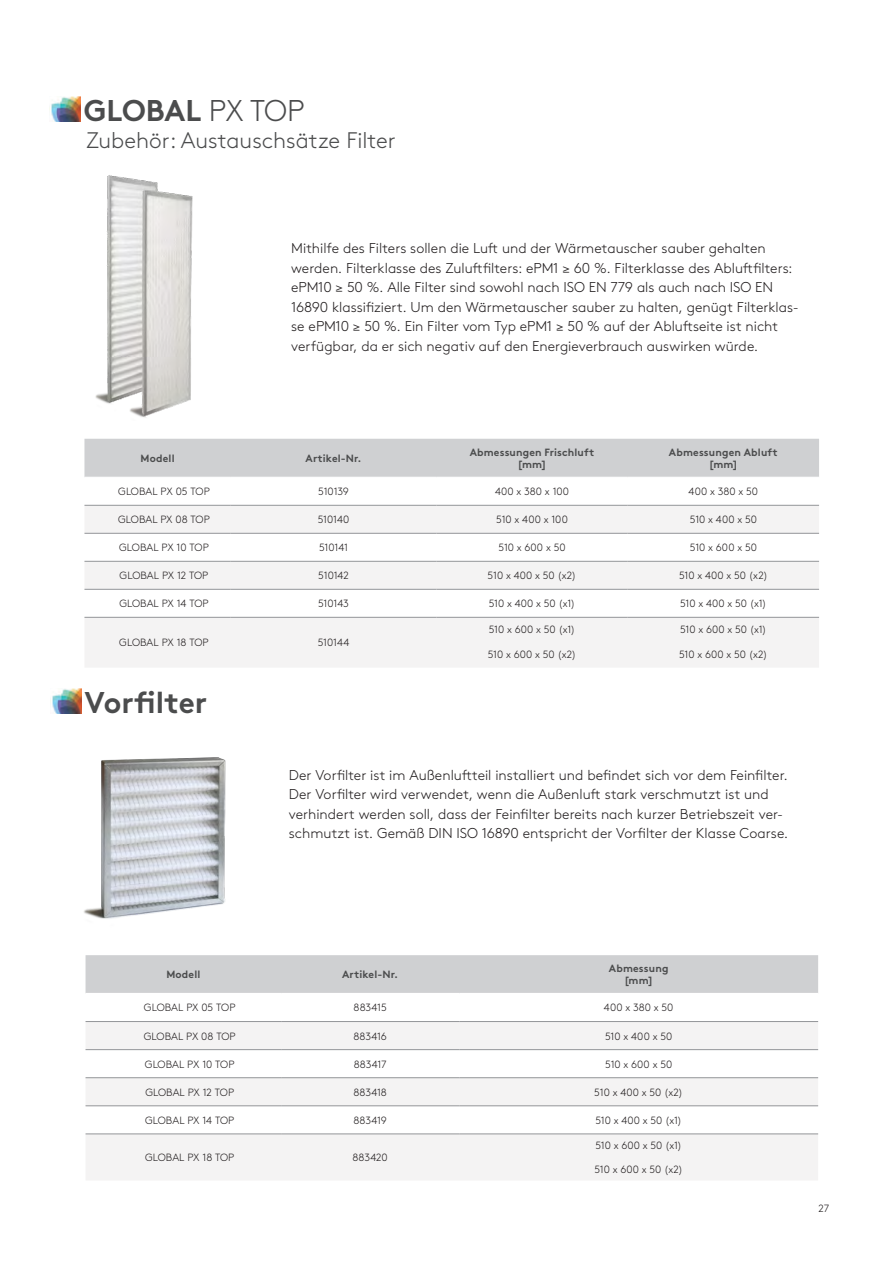
<style>
.page{position:relative;width:893px;height:1263px;background:#fff}
.page>*{position:absolute;margin:0;border:0;box-sizing:border-box;transform-origin:0 0}
.t1{font:700 30px "Swegon Brown";color:#4b4c4d}
.t2{font:300 22.5px "Swegon Brown";color:#4b4c4d}
.Body{font:300 14.25px/19.5px "Swegon Brown";color:#231f20}
.Table_text{font:300 10.5px "Swegon Brown";letter-spacing:-.005em;color:#231f20}
.Table_Title{font:700 10.5px "Swegon Brown";letter-spacing:.015em;color:#4b4c4d}
.s1{font-weight:300}
</style>
<div class="page">
<div style="left:86px;top:955px;width:732px;height:38px;background:#cfd0d2"></div>
<svg style="left:86px;top:1022px;width:732px;height:158px;fill:#f4f3f3"></svg>
<hr style="left:86px;top:1049px;width:195px;height:1px;background:#939598">
<hr style="left:281px;top:1049px;width:178px;height:1px;background:#939598">
<hr style="left:459px;top:1049px;width:359px;height:1px;background:#939598">
<hr style="left:86px;top:1077px;width:195px;height:1px;background:#939598">
<hr style="left:281px;top:1077px;width:178px;height:1px;background:#939598">
<hr style="left:459px;top:1077px;width:359px;height:1px;background:#939598">
<hr style="left:86px;top:1105px;width:195px;height:1px;background:#939598">
<hr style="left:281px;top:1105px;width:178px;height:1px;background:#939598">
<hr style="left:459px;top:1105px;width:359px;height:1px;background:#939598">
<hr style="left:459px;top:1134px;width:359px;height:1px;background:#939598">
<hr style="left:86px;top:1021px;width:195px;height:1px;background:#939598">
<hr style="left:281px;top:1021px;width:178px;height:1px;background:#939598">
<hr style="left:459px;top:1021px;width:359px;height:1px;background:#939598">
<hr style="left:281px;top:1134px;width:178px;height:1px;background:#939598">
<hr style="left:86px;top:1134px;width:195px;height:1px;background:#939598">
<div style="left:84px;top:439px;width:735px;height:38px;background:#cfd0d2"></div>
<svg style="left:84px;top:506px;width:735px;height:161px;fill:#f4f3f3"></svg>
<hr style="left:84px;top:533px;width:147px;height:1px;background:#939598">
<hr style="left:231px;top:533px;width:205px;height:1px;background:#939598">
<hr style="left:436px;top:533px;width:192px;height:1px;background:#939598">
<hr style="left:628px;top:533px;width:191px;height:1px;background:#939598">
<hr style="left:84px;top:561px;width:147px;height:1px;background:#939598">
<hr style="left:231px;top:561px;width:205px;height:1px;background:#939598">
<hr style="left:436px;top:561px;width:192px;height:1px;background:#939598">
<hr style="left:628px;top:561px;width:191px;height:1px;background:#939598">
<hr style="left:84px;top:589px;width:147px;height:1px;background:#939598">
<hr style="left:231px;top:589px;width:205px;height:1px;background:#939598">
<hr style="left:436px;top:589px;width:192px;height:1px;background:#939598">
<hr style="left:628px;top:589px;width:191px;height:1px;background:#939598">
<hr style="left:436px;top:617px;width:192px;height:1px;background:#939598">
<hr style="left:628px;top:617px;width:191px;height:1px;background:#939598">
<hr style="left:84px;top:505px;width:147px;height:1px;background:#939598">
<hr style="left:231px;top:505px;width:205px;height:1px;background:#939598">
<hr style="left:436px;top:505px;width:192px;height:1px;background:#939598">
<hr style="left:628px;top:505px;width:191px;height:1px;background:#939598">
<hr style="left:231px;top:617px;width:205px;height:1px;background:#939598">
<hr style="left:84px;top:617px;width:147px;height:1px;background:#939598">
<img style="left:83px;top:757px;width:143px;height:162px">
<img style="left:95px;top:175px;width:98px;height:243px">
<img style="left:51px;top:96px;width:29px;height:25px">
<img style="left:52px;top:688px;width:29px;height:25px">
<p class="t1" style="left:84px;top:86px;width:222px">GLOBAL <span class="s1">PX TOP</span></p>
<p class="t2" style="left:86px;top:124px;width:311px">Zubehör: Austauschsätze Filter</p>
<p class="Body" style="left:291px;top:237px;width:509px">Mithilfe des Filters sollen die Luft und der Wärmetauscher sauber gehalten werden. Filterklasse des Zuluftfilters: ePM1 ≥ 60 %. Filterklasse des Abluftfilters: ePM10 ≥ 50 %. Alle Filter sind sowohl nach ISO EN 779 als auch nach ISO EN 16890 klassifiziert. Um den Wärmetauscher sauber zu halten, genügt Filterklas&shy;se ePM10 ≥ 50 %. Ein Filter vom Typ ePM1 ≥ 50 % auf der Abluftseite ist nicht verfügbar, da er sich negativ auf den Energieverbrauch auswirken würde.</p>
<p class="Table_Title" style="left:141px;top:450px;width:35px">Modell</p>
<p class="Table_Title" style="left:306px;top:450px;width:58px">Artikel-Nr.</p>
<p class="Table_Title" style="left:470px;top:444px;width:126px">Abmessungen Frischluft</p>
<p class="Table_Title" style="left:518px;top:456px;width:30px">[mm]</p>
<p class="Table_Title" style="left:669px;top:444px;width:110px">Abmessungen Abluft</p>
<p class="Table_Title" style="left:709px;top:456px;width:30px">[mm]</p>
<p class="Table_text" style="left:118px;top:484px;width:93px">GLOBAL PX 05 TOP</p>
<p class="Table_text" style="left:318px;top:484px;width:32px">510139</p>
<p class="Table_text" style="left:495px;top:484px;width:76px">400 x 380 x 100</p>
<p class="Table_text" style="left:689px;top:484px;width:71px">400 x 380 x 50</p>
<p class="Table_text" style="left:118px;top:512px;width:93px">GLOBAL PX 08 TOP</p>
<p class="Table_text" style="left:318px;top:512px;width:33px">510140</p>
<p class="Table_text" style="left:496px;top:512px;width:73px">510 x 400 x 100</p>
<p class="Table_text" style="left:690px;top:512px;width:69px">510 x 400 x 50</p>
<p class="Table_text" style="left:119px;top:540px;width:91px">GLOBAL PX 10 TOP</p>
<p class="Table_text" style="left:319px;top:540px;width:30px">510141</p>
<p class="Table_text" style="left:499px;top:540px;width:68px">510 x 600 x 50</p>
<p class="Table_text" style="left:690px;top:540px;width:68px">510 x 600 x 50</p>
<p class="Table_text" style="left:120px;top:568px;width:90px">GLOBAL PX 12 TOP</p>
<p class="Table_text" style="left:318px;top:568px;width:32px">510142</p>
<p class="Table_text" style="left:488px;top:568px;width:90px">510 x 400 x 50 (x2)</p>
<p class="Table_text" style="left:679px;top:568px;width:90px">510 x 400 x 50 (x2)</p>
<p class="Table_text" style="left:119px;top:596px;width:91px">GLOBAL PX 14 TOP</p>
<p class="Table_text" style="left:318px;top:596px;width:32px">510143</p>
<p class="Table_text" style="left:489px;top:596px;width:88px">510 x 400 x 50 (x1)</p>
<p class="Table_text" style="left:680px;top:596px;width:88px">510 x 400 x 50 (x1)</p>
<p class="Table_text" style="left:119px;top:635px;width:91px">GLOBAL PX 18 TOP</p>
<p class="Table_text" style="left:318px;top:635px;width:33px">510144</p>
<p class="Table_text" style="left:489px;top:622px;width:88px">510 x 600 x 50 (x1)</p>
<p class="Table_text" style="left:680px;top:622px;width:88px">510 x 600 x 50 (x1)</p>
<p class="Table_text" style="left:488px;top:647px;width:90px">510 x 600 x 50 (x2)</p>
<p class="Table_text" style="left:679px;top:647px;width:90px">510 x 600 x 50 (x2)</p>
<p class="t1" style="left:85px;top:678px;width:124px">Vorfilter</p>
<p class="Body" style="left:289px;top:764px;width:501px">Der Vorfilter ist im Außenluftteil installiert und befindet sich vor dem Feinfilter.<br>Der Vorfilter wird verwendet, wenn die Außenluft stark verschmutzt ist und verhindert werden soll, dass der Feinfilter bereits nach kurzer Betriebszeit ver&shy;schmutzt ist. Gemäß DIN ISO 16890 entspricht der Vorfilter der Klasse Coarse.</p>
<p class="Table_Title" style="left:166px;top:966px;width:35px">Modell</p>
<p class="Table_Title" style="left:342px;top:966px;width:58px">Artikel-Nr.</p>
<p class="Table_Title" style="left:609px;top:960px;width:61px">Abmessung</p>
<p class="Table_Title" style="left:624px;top:972px;width:30px">[mm]</p>
<p class="Table_text" style="left:144px;top:1000px;width:93px">GLOBAL PX 05 TOP</p>
<p class="Table_text" style="left:354px;top:1000px;width:35px">883415</p>
<p class="Table_text" style="left:604px;top:1000px;width:71px">400 x 380 x 50</p>
<p class="Table_text" style="left:144px;top:1028px;width:93px">GLOBAL PX 08 TOP</p>
<p class="Table_text" style="left:353px;top:1028px;width:35px">883416</p>
<p class="Table_text" style="left:605px;top:1028px;width:69px">510 x 400 x 50</p>
<p class="Table_text" style="left:145px;top:1056px;width:91px">GLOBAL PX 10 TOP</p>
<p class="Table_text" style="left:354px;top:1056px;width:34px">883417</p>
<p class="Table_text" style="left:605px;top:1056px;width:68px">510 x 600 x 50</p>
<p class="Table_text" style="left:145px;top:1084px;width:90px">GLOBAL PX 12 TOP</p>
<p class="Table_text" style="left:353px;top:1084px;width:35px">883418</p>
<p class="Table_text" style="left:594px;top:1084px;width:90px">510 x 400 x 50 (x2)</p>
<p class="Table_text" style="left:145px;top:1112px;width:91px">GLOBAL PX 14 TOP</p>
<p class="Table_text" style="left:353px;top:1112px;width:35px">883419</p>
<p class="Table_text" style="left:595px;top:1112px;width:88px">510 x 400 x 50 (x1)</p>
<p class="Table_text" style="left:145px;top:1150px;width:91px">GLOBAL PX 18 TOP</p>
<p class="Table_text" style="left:353px;top:1150px;width:37px">883420</p>
<p class="Table_text" style="left:595px;top:1138px;width:88px">510 x 600 x 50 (x1)</p>
<p class="Table_text" style="left:594px;top:1161px;width:90px">510 x 600 x 50 (x2)</p>
<p class="Table_text" style="left:818px;top:1200px;width:12px">27</p>
</div>
